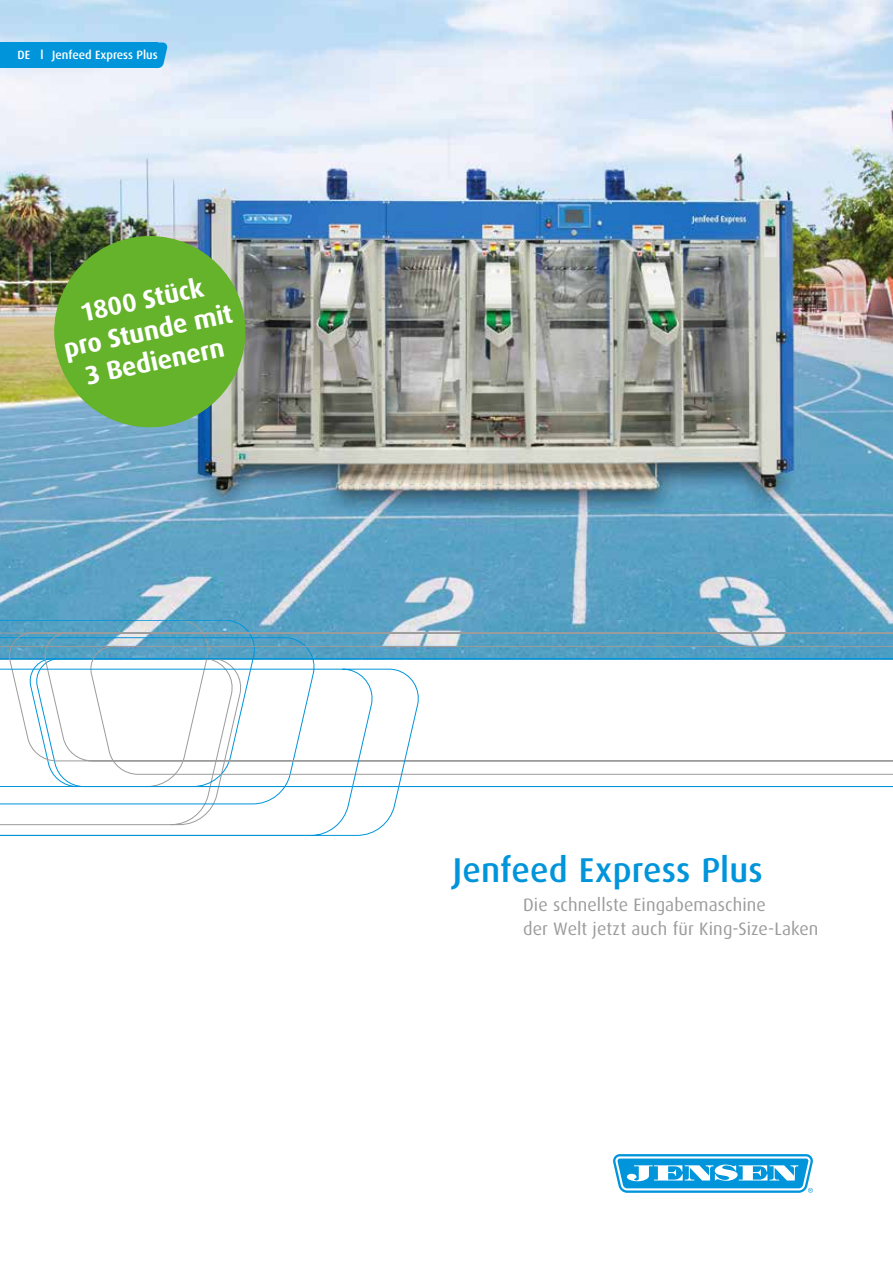
<style>
.page{position:relative;width:893px;height:1263px;background:#fff}
.page>*{position:absolute;margin:0;border:0;box-sizing:border-box;transform-origin:0 0}
.t1{font:500 34.5px "Dax";letter-spacing:.005em;color:#0095db}
.t2{font:700 25.95px/31.2px "Dax";color:#fff;text-align:center}
.t3{font:18px/24px "Dax";letter-spacing:.005em;color:#9c9c9d}
.t4{font:500 12px "Dax";color:#fff}
</style>
<div class="page">
<svg style="left:613px;top:1154px;width:200px;height:39px"></svg>
<img style="left:203px;top:0;width:690px;height:620px">
<svg style="left:203px;top:620px;width:690px;height:168px"></svg>
<svg style="left:203px;top:632px;width:690px;height:143px"></svg>
<svg style="left:203px;top:669px;width:218px;height:167px"></svg>
<img style="left:0;top:0;width:203px;height:836px">
<div style="left:0;top:43px;width:158px;height:25px;background:#0095db"></div>
<div style="left:54px;top:236px;width:191px;height:191px;background:#64b32b;border-radius:50%"></div>
<p class="t4" style="left:17px;top:48px;width:142px">DE l Jenfeed Express Plus</p>
<h2 class="t2" style="left:55px;top:303px;width:173px;rotate:-12deg">1800 Stück<br>pro Stunde mit<br>3 Bedienern</h2>
<h1 class="t1" style="left:453px;top:850px;width:311px">Jenfeed Express Plus</h1>
<p class="t3" style="left:523px;top:892px;width:297px">Die schnellste Eingabemaschine<br>der Welt jetzt auch für King-Size-Laken</p>
</div>
